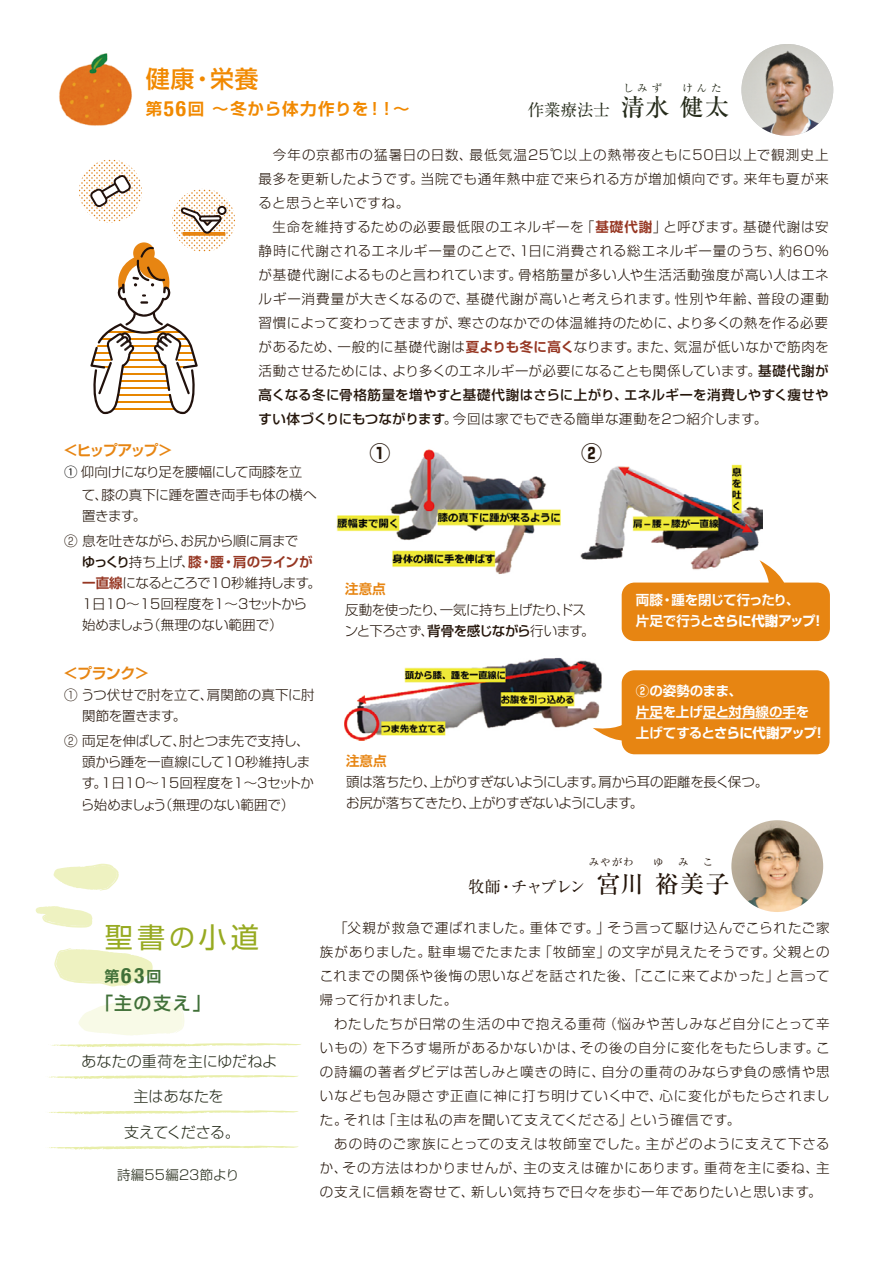
<style>
.page{position:relative;width:893px;height:1263px;background:#fff}
.page>*{position:absolute;margin:0;border:0;box-sizing:border-box;transform-origin:0 0}
.t1{font:28.2px "P Shin Go Pr 6 N";color:#97aa21}
.t2{font:500 24px "P Shin Go Pr 6 N";color:#f18900}
.t3{font:700 21px "P Shin Go Pr 6 N";color:#24150a}
.t4{font:500 18px "P Shin Go Pr 6 N";color:#407038}
.t5{font:700 16.5px "P Shin Go Pr 6 N De";letter-spacing:.04em;color:#f18900}
.t6{font:16.5px "P Ryumin Pr 6 N";letter-spacing:-.085em;color:#24150a}
.t7{font:16.5px "P Ryumin Pr 6 N";color:#252b1a}
.t8{font:300 15px "P Shin Go Pr 6 N";letter-spacing:.005em;color:#252b1a}
.t9{font:700 15px "P Shin Go Pr 6 N De";letter-spacing:-.09em;color:#e78512}
.t10{font:300 15px "P Shin Go Pr 6 N";letter-spacing:-.04em;color:#252b1a}
.t11{font:700 15px "P Shin Go Pr 6 N De";color:#407038}
.t12{font:300 13.5px/24px "P Shin Go Pr 6 N";letter-spacing:.04em;color:#24150a}
.t13{font:300 13.5px/24px "P Shin Go Pr 6 N";letter-spacing:.06em;color:#24150a}
.t14{font:300 13.5px/21px "P Shin Go Pr 6 N";letter-spacing:-.02em;color:#24150a}
.t15{font:300 13.5px/21px "P Shin Go Pr 6 N";letter-spacing:-.04em;color:#24150a}
.t16{font:300 13.5px/21px "P Shin Go Pr 6 N";letter-spacing:-.015em;color:#24150a}
.t17{font:300 13.5px/21px "P Shin Go Pr 6 N";letter-spacing:-.035em;color:#24150a}
.t18{font:700 13.5px "P Shin Go Pr 6 N";letter-spacing:-.05em;color:#fff}
.t19{font:300 13.5px/21px "P Shin Go Pr 6 N";letter-spacing:-.01em;color:#24150a}
.t20{font:300 13.5px/25.5px "P Shin Go Pr 6 N";letter-spacing:-.025em;color:#24150a}
.t21{font:700 13.5px/21px "P Shin Go Pr 6 N De";letter-spacing:-.01em;color:#fff}
.t22{font:700 13.5px "P Shin Go Pr 6 N De";letter-spacing:-.02em;color:#963723}
.t23{font:700 13.5px "P Shin Go Pr 6 N De";letter-spacing:-.045em;color:#fff}
.t24{font:300 13.5px "P Shin Go Pr 6 N";letter-spacing:.005em;color:#252b1a}
.t25{font:700 13.5px "P Shin Go Pr 6 N De";color:#e78512}
.t26{font:10.5px "P Ryumin Pr 6 N";color:#24150a}
.t27{font:10.5px "P Ryumin Pr 6 N";letter-spacing:.365em;color:#252b1a}
.s1{font-family:"Helvetica Neue";font-stretch:condensed;font-size:21.3px}
.s2{font-weight:500;font-size:24px}
.s3{font-family:"P Shin Go Pr 6 N De";font-weight:700;color:#963723}
.s4{font-weight:500}
.s5{font-family:"Koz Go Pro";font-weight:400;color:#000}
.s6{font-family:"P Shin Go Pr 6 N";font-weight:500;color:#24150a}
.s7{font-family:"P Shin Go Pr 6 N";font-weight:300;color:#24150a}
.s8{font-family:"P Shin Go Pr 6 N De"}
.s9{font-size:25.2px}
</style>
<div class="page">
<img style="left:741px;top:44px;width:92px;height:92px;border-radius:46px">
<img style="left:731px;top:820px;width:92px;height:92px;border-radius:46px">
<img style="left:59px;top:53px;width:73px;height:73px">
<svg style="left:54px;top:864px;width:65px;height:27px"></svg>
<svg style="left:35px;top:906px;width:57px;height:22px"></svg>
<svg style="left:54px;top:948px;width:99px;height:38px"></svg>
<svg style="left:78px;top:999px;width:106px;height:36px"></svg>
<svg style="left:49px;top:1075px;width:249px;height:4px"></svg>
<svg style="left:51px;top:1043px;width:250px;height:4px"></svg>
<svg style="left:49px;top:1110px;width:250px;height:5px"></svg>
<svg style="left:49px;top:1145px;width:250px;height:5px"></svg>
<img style="left:345px;top:658px;width:257px;height:82px">
<img style="left:336px;top:449px;width:225px;height:125px">
<img style="left:580px;top:464px;width:183px;height:106px">
<svg style="left:133px;top:242px;width:22px;height:22px"></svg>
<svg style="left:90px;top:246px;width:108px;height:169px"></svg>
<svg style="left:79px;top:159px;width:63px;height:64px"></svg>
<svg style="left:90px;top:175px;width:41px;height:32px"></svg>
<svg style="left:172px;top:189px;width:63px;height:63px"></svg>
<svg style="left:183px;top:232px;width:42px;height:4px"></svg>
<svg style="left:180px;top:206px;width:47px;height:28px"></svg>
<div style="left:622px;top:670px;width:207px;height:84px;background:#e78512;border-radius:13px"></div>
<svg style="left:593px;top:718px;width:70px;height:26px"></svg>
<hr style="left:703px;top:718px;width:93px;height:1px;background:#fff">
<div style="left:622px;top:582px;width:208px;height:59px;background:#e78512;border-radius:13px"></div>
<svg style="left:759px;top:560px;width:31px;height:23px"></svg>
<h2 class="t2" style="left:146px;top:59px;width:138px">健康・栄養　</h2>
<p class="t5" style="left:146px;top:95px;width:265px">第<span class="s1">56</span>回 ～冬から体力作りを！！～</p>
<p class="t7" style="left:528px;top:97px;width:203px">作業療法士 <span class="s2">清水 健太</span></p>
<p class="t27" style="left:623px;top:80px;width:41px">しみず</p>
<p class="t27" style="left:682px;top:80px;width:41px">けんた</p>
<p class="t12" style="left:259px;top:141px;width:572px">　今年の京都市の猛暑日の日数、最低気温25℃以上の熱帯夜ともに50日以上で観測史上最多を更新したようです。当院でも通年熱中症で来られる方が増加傾向です。来年も夏が来ると思うと辛いですね。<br>　生命を維持するための必要最低限のエネルギーを「<span class="s3">基礎代謝</span>」と呼びます。基礎代謝は安静時に代謝されるエネルギー量のことで、1日に消費される総エネルギー量のうち、約60%が基礎代謝によるものと言われています。骨格筋量が多い人や生活活動強度が高い人はエネルギー消費量が大きくなるので、基礎代謝が高いと考えられます。性別や年齢、普段の運動習慣によって変わってきますが、寒さのなかでの体温維持のために、より多くの熱を作る必要があるため、一般的に基礎代謝は<span class="s3">夏よりも冬に高く</span>なります。また、気温が低いなかで筋肉を活動させるためには、より多くのエネルギーが必要になることも関係しています。<span class="s4">基礎代謝が高くなる冬に骨格筋量を増やすと基礎代謝はさらに上がり、エネルギーを消費しやすく痩せやすい体づくりにもつながります</span>。今回は家でもできる簡単な運動を2つ紹介します。</p>
<p class="t9" style="left:64px;top:438px;width:110px">＜ヒップアップ＞</p>
<p class="t14" style="left:82px;top:459px;width:236px;line-height:22.5px;text-indent:-18px"><span class="s5">①</span> 仰向けになり足を腰幅にして両膝を立て、膝の真下に踵を置き両手も体の横へ</p>
<p class="t20" style="left:64px;top:501px;width:236px;text-indent:18px">置きます。<br>② 息を吐きながら、お尻から順に肩まで</p>
<p class="t22" style="left:82px;top:551px;width:232px"><span class="s6">ゆっくり</span><span class="s7">持ち上げ、</span>膝・腰・肩のラインが</p>
<p class="t16" style="left:82px;top:571px;width:240px"><span class="s3">一直線</span>になるところで10秒維持します。<br>1日10～15回程度を1～3セットから始めましょう（無理のない範囲で）</p>
<p class="t9" style="left:64px;top:661px;width:87px">＜プランク＞</p>
<p class="t19" style="left:82px;top:683px;width:234px;text-indent:-18px">① うつ伏せで肘を立て、肩関節の真下に肘関節を置きます。</p>
<p class="t14" style="left:81px;top:730px;width:235px;text-indent:-17px">② 両足を伸ばして、肘とつま先で支持し、頭から踵を一直線にして10秒維持します。1日10～15回程度を1～3セットから始めましょう（無理のない範囲で）</p>
<h3 class="t3" style="left:369px;top:436px;width:22px">①</h3>
<h3 class="t3" style="left:581px;top:436px;width:22px">②</h3>
<p class="t25" style="left:345px;top:577px;width:42px">注意点</p>
<p class="t17" style="left:345px;top:598px;width:251px">反動を使ったり、一気に持ち上げたり、ドスンと下ろさず、<span class="s4">背骨を感じながら</span>行います。</p>
<p class="t23" style="left:636px;top:589px;width:165px">両膝・踵を閉じて行ったり、</p>
<p class="t18" style="left:636px;top:610px;width:190px"><span class="s8">片足で行うと</span>さらに代謝アップ！</p>
<p class="t21" style="left:636px;top:679px;width:175px">②の姿勢のまま、<br>片足を上げ足と対角線の手を</p>
<p class="t18" style="left:636px;top:722px;width:191px"><span class="s8">上げてすると</span>さらに代謝アップ！</p>
<p class="t25" style="left:346px;top:750px;width:42px">注意点</p>
<p class="t15" style="left:346px;top:770px;width:424px">頭は落ちたり、上がりすぎないようにします。肩から耳の距離を長く保つ。お尻が落ちてきたり、上がりすぎないようにします。</p>
<p class="t26" style="left:589px;top:854px;width:46px">みやがわ</p>
<p class="t26" style="left:653px;top:854px;width:12px">ゆ</p>
<p class="t26" style="left:678px;top:854px;width:12px">み</p>
<p class="t26" style="left:703px;top:854px;width:12px">こ</p>
<p class="t6" style="left:468px;top:874px;width:263px">牧師・チャプレン <span class="s2">宮川 裕美子</span></p>
<h1 class="t1" style="left:105px;top:914px;width:156px">聖書<span class="s9">の</span>小道</h1>
<p class="t11" style="left:104px;top:964px;width:59px">第<span class="s1">63</span>回</p>
<h3 class="t4" style="left:95px;top:989px;width:117px">「主の支え」</h3>
<p class="t8" style="left:81px;top:1049px;width:197px">あなたの重荷を主にゆだねよ</p>
<p class="t8" style="left:133px;top:1084px;width:91px">主はあなたを</p>
<p class="t10" style="left:124px;top:1119px;width:117px">支えてくださる。</p>
<p class="t24" style="left:117px;top:1164px;width:124px">詩編55編23節より</p>
<p class="t13" style="left:320px;top:914px;width:511px">　「父親が救急で運ばれました。重体です。」そう言って駆け込んでこられたご家族がありました。駐車場でたまたま「牧師室」の文字が見えたそうです。父親とのこれまでの関係や後悔の思いなどを話された後、「ここに来てよかった」と言って帰って行かれました。<br>　わたしたちが日常の生活の中で抱える重荷（悩みや苦しみなど自分にとって辛いもの）を下ろす場所があるかないかは、その後の自分に変化をもたらします。この詩編の著者ダビデは苦しみと嘆きの時に、自分の重荷のみならず負の感情や思いなども包み隠さず正直に神に打ち明けていく中で、心に変化がもたらされました。それは「主は私の声を聞いて支えてくださる」という確信です。<br>　あの時のご家族にとっての支えは牧師室でした。主がどのように支えて下さるか、その方法はわかりませんが、主の支えは確かにあります。重荷を主に委ね、主の支えに信頼を寄せて、新しい気持ちで日々を歩む一年でありたいと思います。</p>
</div>
